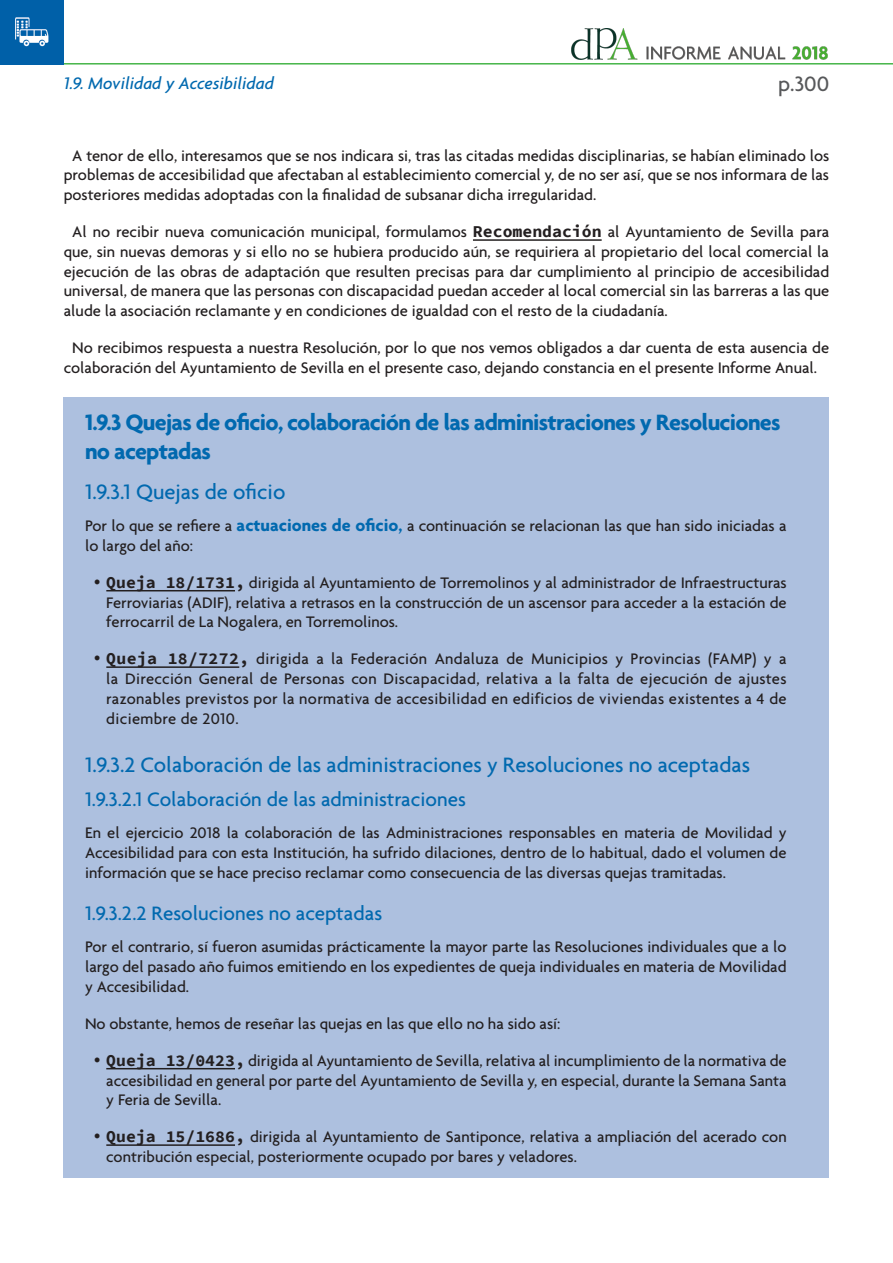
<style>
.page{position:relative;width:893px;height:1263px;background:#fff}
.page>*{position:absolute;margin:0;border:0;box-sizing:border-box;transform-origin:0 0}
.Título_1_1_1{font:700 24px/28.8px "Agenda";letter-spacing:-.03em;color:#0169af}
.Título_1_1_1_1{font:500 22.5px "Agenda";color:#0169af}
.t1{font:500 22.5px "Agenda";color:#57585a}
.Título_1_1_1_1_1{font:500 21px "Agenda";color:#0169af}
.t2{font:italic 500 18px "Agenda";color:#0169af}
.Parrafo{font:500 16.5px/19.8px "Agenda";color:#231f20;text-align:justify}
.s1{font-family:"Source Code Pro";font-weight:700}
.s2{font-weight:700;font-size:18px;color:#0169af}
</style>
<div class="page">
<img style="left:572px;top:29px;width:255px;height:30px">
<hr style="left:0;top:63px;width:893px;height:2px;background:#46b549">
<img style="left:0;top:0;width:64px;height:64px">
<div style="left:64px;top:398px;width:765px;height:780px;background:#adc0df"></div>
<hr style="left:473px;top:239px;width:129px;height:2px;background:#231f20">
<hr style="left:106px;top:590px;width:129px;height:1px;background:#231f20">
<hr style="left:106px;top:666px;width:133px;height:2px;background:#231f20">
<hr style="left:106px;top:1068px;width:129px;height:1px;background:#231f20">
<hr style="left:106px;top:1144px;width:129px;height:2px;background:#231f20">
<p class="t2" style="left:64px;top:72px;width:212px">1.9. Movilidad y Accesibilidad</p>
<h2 class="t1" style="left:778px;top:70px;width:52px">p.300</h2>
<p class="Parrafo" style="left:64px;top:145px;width:767px;text-indent:9px">A tenor de ello, interesamos que se nos indicara si, tras las citadas medidas disciplinarias, se habían eliminado los problemas de accesibilidad que afectaban al establecimiento comercial y, de no ser así, que se nos informara de las posteriores medidas adoptadas con la finalidad de subsanar dicha irregularidad.</p>
<p class="Parrafo" style="left:64px;top:221px;width:767px;text-indent:9px">Al no recibir nueva comunicación municipal, formulamos <span class="s1">Recomendación</span> al Ayuntamiento de Sevilla para que, sin nuevas demoras y si ello no se hubiera producido aún, se requiriera al propietario del local comercial la ejecución de las obras de adaptación que resulten precisas para dar cumplimiento al principio de accesibilidad universal, de manera que las personas con discapacidad puedan acceder al local comercial sin las barreras a las que alude la asociación reclamante y en condiciones de igualdad con el resto de la ciudadanía.</p>
<p class="Parrafo" style="left:64px;top:337px;width:767px;text-indent:9px">No recibimos respuesta a nuestra Resolución, por lo que nos vemos obligados a dar cuenta de esta ausencia de colaboración del Ayuntamiento de Sevilla en el presente caso, dejando constancia en el presente Informe Anual.</p>
<p class="Título_1_1_1" style="left:85px;top:407px;width:697px">1.9.3 Quejas de oficio, colaboración de las administraciones y Resoluciones no aceptadas</p>
<p class="Título_1_1_1_1" style="left:85px;top:478px;width:202px">1.9.3.1 Quejas de oficio</p>
<p class="Parrafo" style="left:85px;top:515px;width:703px">Por lo que se refiere a <span class="s2">actuaciones de oficio,</span> a continuación se relacionan las que han sido iniciadas a lo largo del año:</p>
<p class="Parrafo" style="left:106px;top:572px;width:682px;text-indent:-13px">• <span class="s1">Queja 18/1731,</span> dirigida al Ayuntamiento de Torremolinos y al administrador de Infraestructuras Ferroviarias (ADIF), relativa a retrasos en la construcción de un ascensor para acceder a la estación de ferrocarril de La Nogalera, en Torremolinos.</p>
<p class="Parrafo" style="left:106px;top:648px;width:682px;text-indent:-13px">• <span class="s1">Queja 18/7272,</span> dirigida a la Federación Andaluza de Municipios y Provincias (FAMP) y a la Dirección General de Personas con Discapacidad, relativa a la falta de ejecución de ajustes razonables previstos por la normativa de accesibilidad en edificios de viviendas existentes a 4 de diciembre de 2010.</p>
<p class="Título_1_1_1_1" style="left:85px;top:751px;width:667px">1.9.3.2 Colaboración de las administraciones y Resoluciones no aceptadas</p>
<p class="Título_1_1_1_1_1" style="left:85px;top:786px;width:382px">1.9.3.2.1 Colaboración de las administraciones</p>
<p class="Parrafo" style="left:85px;top:822px;width:703px">En el ejercicio 2018 la colaboración de las Administraciones responsables en materia de Movilidad y Accesibilidad para con esta Institución, ha sufrido dilaciones, dentro de lo habitual, dado el volumen de información que se hace preciso reclamar como consecuencia de las diversas quejas tramitadas.</p>
<p class="Título_1_1_1_1_1" style="left:85px;top:900px;width:299px">1.9.3.2.2 Resoluciones no aceptadas</p>
<p class="Parrafo" style="left:85px;top:937px;width:703px">Por el contrario, sí fueron asumidas prácticamente la mayor parte las Resoluciones individuales que a lo largo del pasado año fuimos emitiendo en los expedientes de queja individuales en materia de Movilidad y Accesibilidad.</p>
<p class="Parrafo" style="left:85px;top:1013px;width:477px">No obstante, hemos de reseñar las quejas en las que ello no ha sido así:</p>
<p class="Parrafo" style="left:106px;top:1050px;width:682px;text-indent:-13px">• <span class="s1">Queja 13/0423,</span> dirigida al Ayuntamiento de Sevilla, relativa al incumplimiento de la normativa de accesibilidad en general por parte del Ayuntamiento de Sevilla y, en especial, durante la Semana Santa y Feria de Sevilla.</p>
<p class="Parrafo" style="left:106px;top:1126px;width:682px;text-indent:-13px">• <span class="s1">Queja 15/1686,</span> dirigida al Ayuntamiento de Santiponce, relativa a ampliación del acerado con contribución especial, posteriormente ocupado por bares y veladores.</p>
</div>
